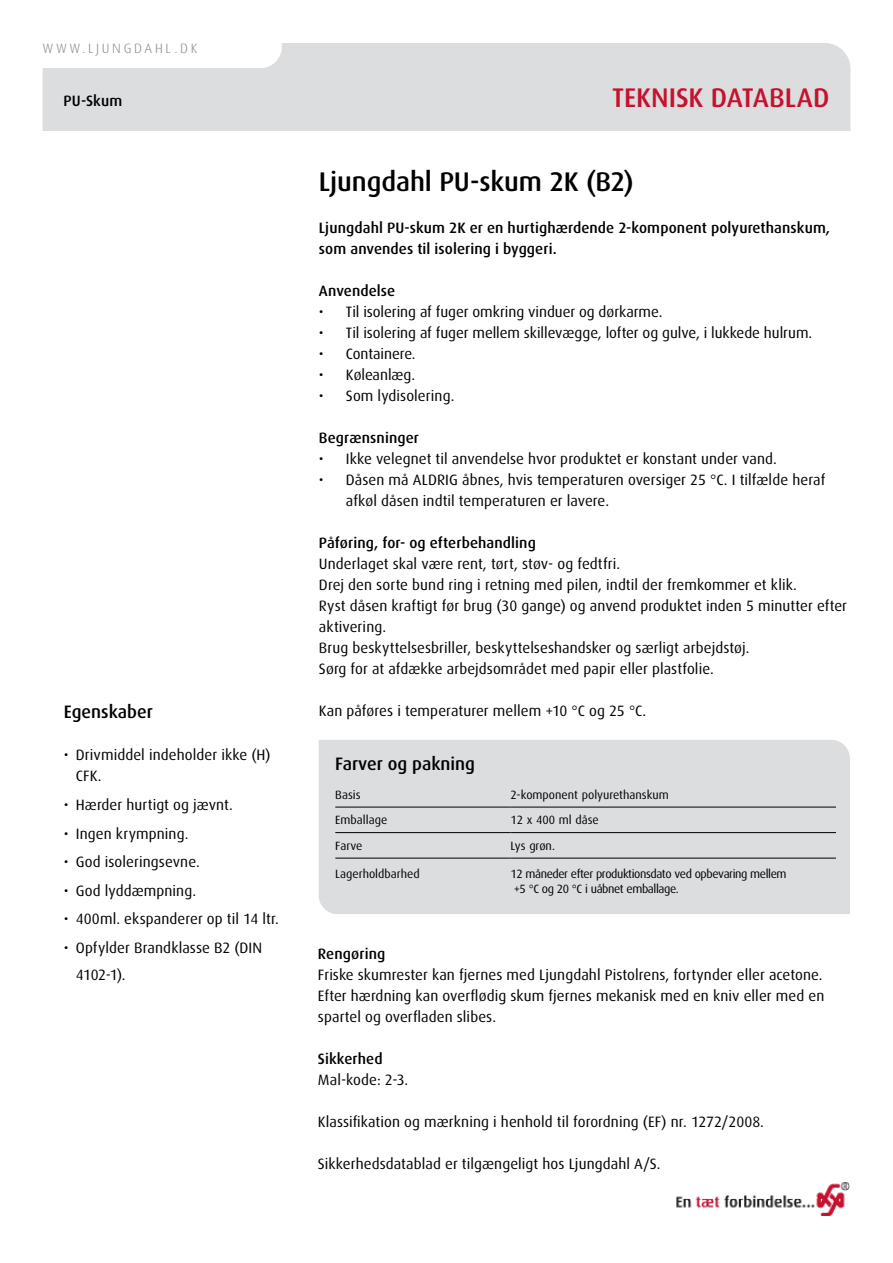
<style>
.page{position:relative;width:893px;height:1263px;background:#fff}
.page>*{position:absolute;margin:0;border:0;box-sizing:border-box;transform-origin:0 0}
.t1{font:500 27px "Dax Pro";letter-spacing:-.005em;color:#000}
.t2{font:500 27px "Dax Pro";letter-spacing:-.005em;color:#c4122f}
.t3{font:500 18px "Dax Pro";color:#000}
.t4{font:15px/21px "Dax Pro";letter-spacing:.005em;color:#000}
.t5{font:500 15px/21px "Dax Pro";letter-spacing:.005em;color:#000}
.t6{font:300 13.5px "Dax Pro";letter-spacing:.2em;color:#808285}
.t7{font:12px "Dax Pro";letter-spacing:-.005em;color:#000}
.t8{font:12px/15px "Dax Pro";letter-spacing:-.035em;color:#000}
</style>
<div class="page">
<div style="left:319px;top:740px;width:531px;height:174px;background:#dcddde;border-radius:19px"></div>
<div style="left:43px;top:43px;width:807px;height:158px;background:#dcddde;border-radius:26px"></div>
<div style="left:35px;top:132px;width:827px;height:381px;background:#fff"></div>
<div style="left:43px;top:43px;width:239px;height:25px;background:#fff"></div>
<hr style="left:335px;top:807px;width:175px;height:1px;background:#000">
<hr style="left:510px;top:807px;width:326px;height:1px;background:#000">
<hr style="left:335px;top:832px;width:175px;height:1px;background:#000">
<hr style="left:510px;top:832px;width:326px;height:1px;background:#000">
<hr style="left:335px;top:858px;width:175px;height:1px;background:#000">
<hr style="left:510px;top:858px;width:326px;height:1px;background:#000">
<img style="left:676px;top:1182px;width:173px;height:34px">
<p class="t6" style="left:43px;top:40px;width:156px">WWW.LJUNGDAHL.DK</p>
<p class="t5" style="left:64px;top:90px;width:60px">PU-Skum</p>
<h1 class="t2" style="left:612px;top:80px;width:219px">TEKNISK DATABLAD</h1>
<p class="t3" style="left:64px;top:700px;width:91px">Egenskaber</p>
<p class="t4" style="left:76px;top:743px;width:196px;text-indent:-12px">• Drivmiddel indeholder ikke (H)<br>CFK.</p>
<p class="t4" style="left:64px;top:794px;width:171px">• Hærder hurtigt og jævnt.</p>
<p class="t4" style="left:64px;top:822px;width:126px">• Ingen krympning.</p>
<p class="t4" style="left:64px;top:851px;width:137px">• God isoleringsevne.</p>
<p class="t4" style="left:64px;top:879px;width:134px">• God lyddæmpning.</p>
<p class="t4" style="left:64px;top:908px;width:217px">• 400ml. ekspanderer op til 14 ltr.</p>
<p class="t4" style="left:76px;top:933px;width:188px;line-height:27px;text-indent:-12px">• Opfylder Brandklasse B2 (DIN<br>4102-1).</p>
<h1 class="t1" style="left:319px;top:164px;width:316px">Ljungdahl PU-skum 2K (B2)</h1>
<p class="t5" style="left:319px;top:217px;width:513px">Ljungdahl PU-skum 2K er en hurtighærdende 2-komponent polyurethanskum, som anvendes til isolering i byggeri.</p>
<p class="t5" style="left:319px;top:280px;width:78px">Anvendelse</p>
<p class="t4" style="left:319px;top:301px;width:345px">• Til isolering af fuger omkring vinduer og dørkarme.</p>
<p class="t4" style="left:319px;top:322px;width:495px">• Til isolering af fuger mellem skillevægge, lofter og gulve, i lukkede hulrum.</p>
<p class="t4" style="left:319px;top:343px;width:98px">• Containere.</p>
<p class="t4" style="left:319px;top:364px;width:98px">• Køleanlæg.</p>
<p class="t4" style="left:319px;top:385px;width:137px">• Som lydisolering.</p>
<p class="t5" style="left:319px;top:427px;width:102px">Begrænsninger</p>
<p class="t4" style="left:319px;top:448px;width:460px">• Ikke velegnet til anvendelse hvor produktet er konstant under vand.</p>
<p class="t4" style="left:346px;top:469px;width:481px;text-indent:-27px">• Dåsen må ALDRIG åbnes, hvis temperaturen oversiger 25 °C. I tilfælde heraf afkøl dåsen indtil temperaturen er lavere.</p>
<p class="t5" style="left:319px;top:532px;width:218px">Påføring, for- og efterbehandling</p>
<p class="t4" style="left:319px;top:553px;width:530px">Underlaget skal være rent, tørt, støv- og fedtfri.<br>Drej den sorte bund ring i retning med pilen, indtil der fremkommer et klik.<br>Ryst dåsen kraftigt før brug (30 gange) og anvend produktet inden 5 minutter efter aktivering.<br>Brug beskyttelsesbriller, beskyttelseshandsker og særligt arbejdstøj.<br>Sørg for at afdække arbejdsområdet med papir eller plastfolie.</p>
<p class="t4" style="left:319px;top:700px;width:329px">Kan påføres i temperaturer mellem +10 °C og 25 °C.</p>
<p class="t3" style="left:335px;top:752px;width:141px">Farver og pakning</p>
<p class="t7" style="left:335px;top:787px;width:27px">Basis</p>
<p class="t7" style="left:510px;top:787px;width:160px">2-komponent polyurethanskum</p>
<p class="t7" style="left:335px;top:813px;width:54px">Emballage</p>
<p class="t7" style="left:510px;top:813px;width:90px">12 x 400 ml dåse</p>
<p class="t7" style="left:335px;top:838px;width:29px">Farve</p>
<p class="t7" style="left:510px;top:838px;width:46px">Lys grøn.</p>
<p class="t7" style="left:335px;top:866px;width:86px">Lagerholdbarhed</p>
<p class="t8" style="left:510px;top:866px;width:278px">12 måneder efter produktionsdato ved opbevaring mellem +5 °C og 20 °C i uåbnet emballage.</p>
<p class="t5" style="left:318px;top:943px;width:69px">Rengøring</p>
<p class="t4" style="left:318px;top:964px;width:508px">Friske skumrester kan fjernes med Ljungdahl Pistolrens, fortynder eller acetone.<br>Efter hærdning kan overflødig skum fjernes mekanisk med en kniv eller med en spartel og overfladen slibes.</p>
<p class="t5" style="left:318px;top:1048px;width:66px">Sikkerhed</p>
<p class="t4" style="left:318px;top:1069px;width:92px">Mal-kode: 2-3.</p>
<p class="t4" style="left:318px;top:1111px;width:448px">Klassifikation og mærkning i henhold til forordning (EF) nr. 1272/2008.</p>
<p class="t4" style="left:318px;top:1153px;width:344px">Sikkerhedsdatablad er tilgængeligt hos Ljungdahl A/S.</p>
</div>
